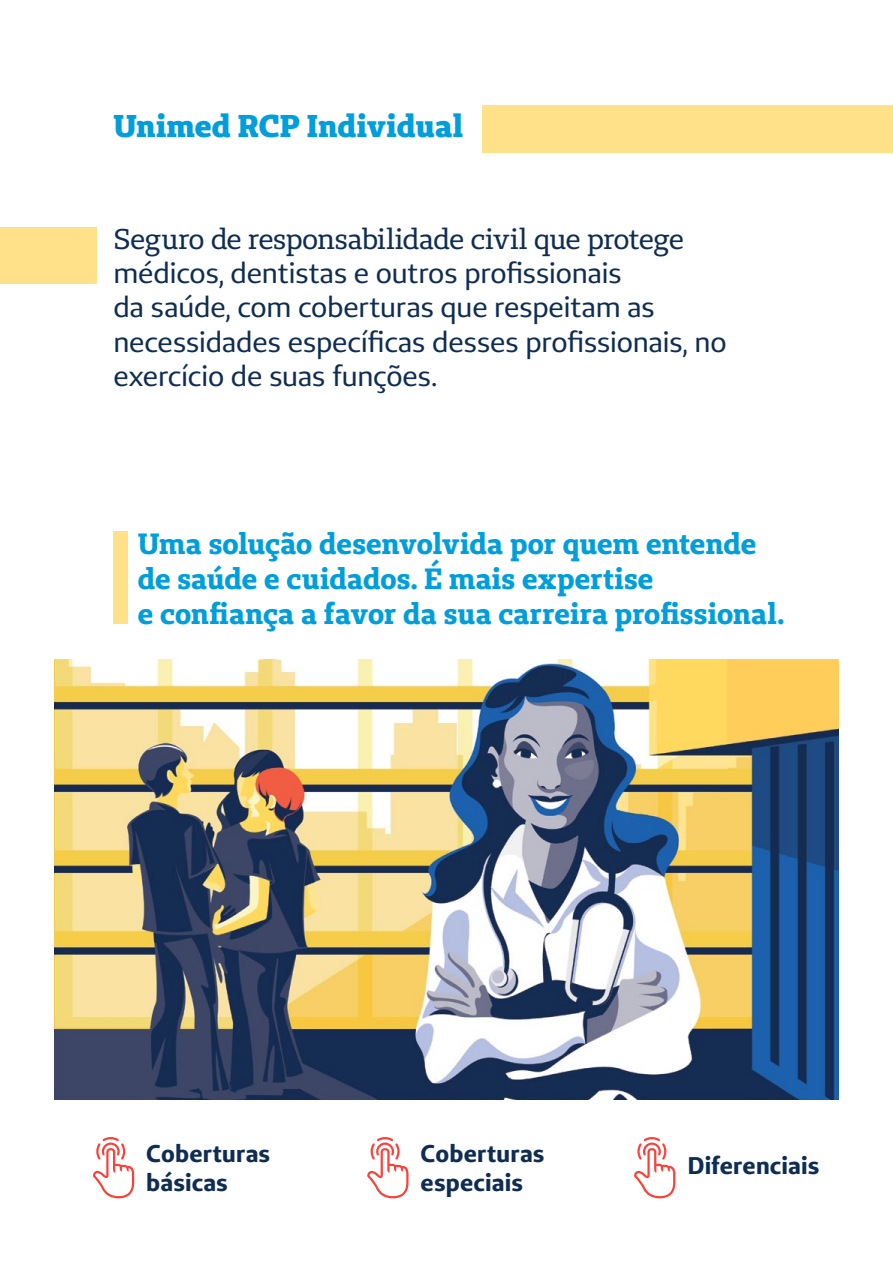
<style>
.page{position:relative;width:893px;height:1263px;background:#fff}
.page>*{position:absolute;margin:0;border:0;box-sizing:border-box;transform-origin:0 0}
.t1{font:800 31.5px "Unimed Slab";letter-spacing:.005em;color:#009edb}
.t2{font:700 29.25px/35.1px "Unimed Slab";color:#009edb}
.t3{font:28.5px/34.2px "Unimed Sans";letter-spacing:-.01em;color:#0f2d52}
.t4{font:28.5px "Unimed Slab";letter-spacing:-.02em;color:#0f2d52}
.t5{font:700 24.15px/29px "Unimed Sans";letter-spacing:.01em;color:#0f2d52}
</style>
<div class="page">
<img style="left:54px;top:659px;width:785px;height:440px">
<div style="left:482px;top:105px;width:411px;height:48px;background:#ffe189"></div>
<div style="left:113px;top:531px;width:15px;height:93px;background:#ffe189"></div>
<div style="left:0;top:227px;width:96px;height:57px;background:#ffe189"></div>
<svg style="left:93px;top:1137px;width:41px;height:61px"></svg>
<svg style="left:367px;top:1137px;width:41px;height:61px"></svg>
<svg style="left:634px;top:1137px;width:41px;height:61px"></svg>
<p class="t1" style="left:113px;top:105px;width:351px">Unimed RCP Individual</p>
<p class="t4" style="left:113px;top:221px;width:572px">Seguro de responsabilidade civil que protege</p>
<p class="t3" style="left:113px;top:256px;width:615px">médicos, dentistas e outros profissionais<br>da saúde, com coberturas que respeitam as necessidades específicas desses profissionais, no exercício de suas funções.</p>
<p class="t2" style="left:138px;top:525px;width:648px">Uma solução desenvolvida por quem entende de saúde e cuidados. É mais expertise<br>e confiança a favor da sua carreira profissional.</p>
<p class="t5" style="left:146px;top:1139px;width:125px">Coberturas básicas</p>
<p class="t5" style="left:421px;top:1139px;width:125px">Coberturas especiais</p>
<p class="t5" style="left:687px;top:1151px;width:134px">Diferenciais</p>
</div>
